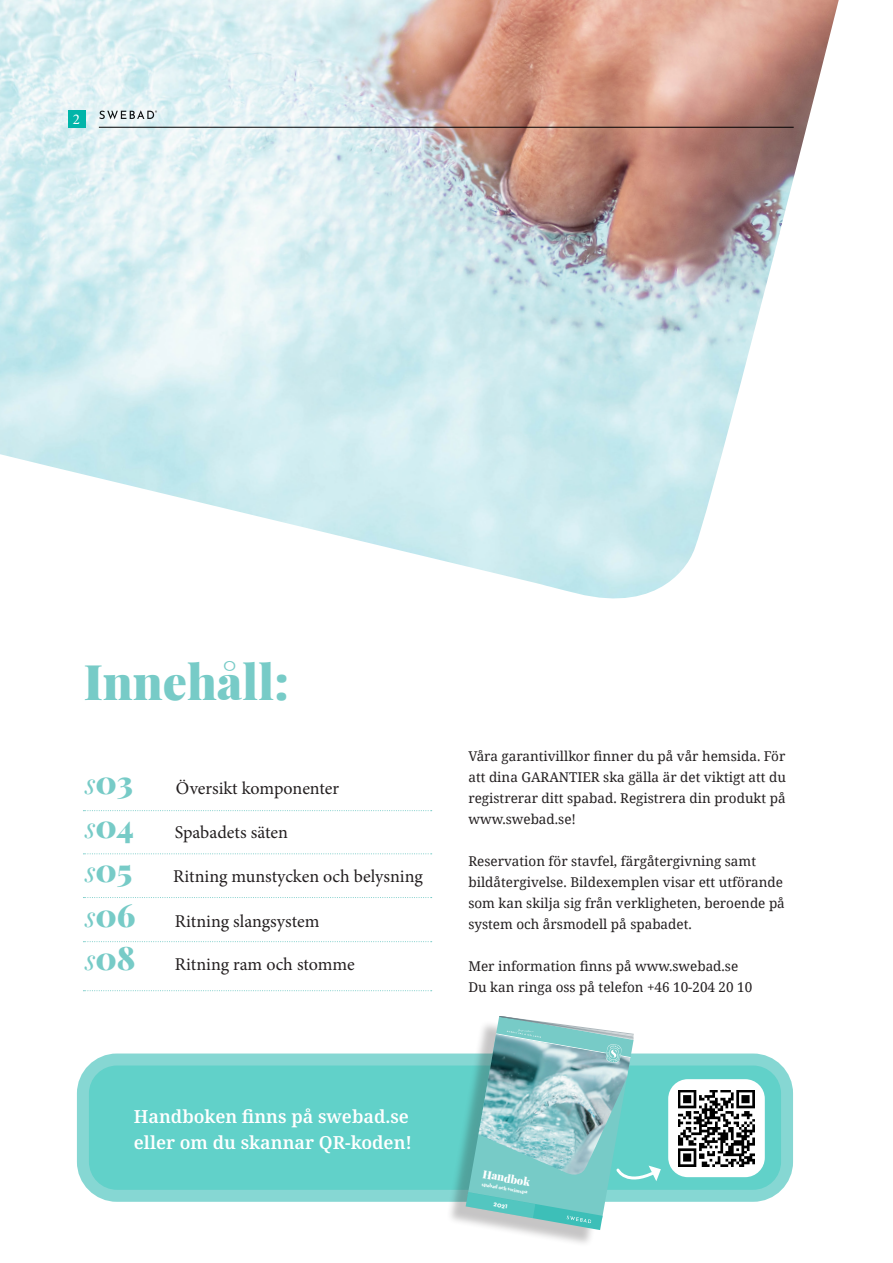
<style>
.page{position:relative;width:893px;height:1263px;background:#fff}
.page>*{position:absolute;margin:0;border:0;box-sizing:border-box;transform-origin:0 0}
.t1{font:48px "Playfair Display";color:#77cbc7}
.t2{font:31.65px "Playfair Display";color:#77cbc7}
.t3{font:18px "Minion Pro";color:#231f20}
.t4{font:600 18px "Noto Serif";color:#fff}
.t5{font:15px "Minion Pro";color:#fff}
.t6{font:13.5px/21px "Noto Serif";color:#231f20;text-align:justify}
.t7{font:10.95px "Playfair Display";color:#fff}
.t8{font:700 7.35px "Neutra Text";color:#fff}
.t9{font:4.8px "Playfair Display";color:#fff}
.s1{font-style:italic;font-size:27.45px}
</style>
<div class="page">
<img style="left:0;top:0;width:839px;height:599px">
<hr style="left:99px;top:127px;width:695px;height:1px;background:#000001">
<div style="left:68px;top:111px;width:17px;height:17px;background:#00b5a9"></div>
<svg style="left:99px;top:110px;width:58px;height:9px"></svg>
<div style="left:83px;top:1059px;width:704px;height:137px;background:#61d1c9;border-radius:34px"></div>
<div style="left:77px;top:1053px;width:716px;height:149px;border:12px solid #3dbfb8;border-radius:34px"></div>
<svg style="left:83px;top:810px;width:349px;height:1px"></svg>
<svg style="left:83px;top:990px;width:349px;height:1px"></svg>
<svg style="left:83px;top:853px;width:349px;height:1px"></svg>
<svg style="left:83px;top:897px;width:349px;height:1px"></svg>
<svg style="left:83px;top:941px;width:349px;height:1px"></svg>
<div style="left:668px;top:1079px;width:97px;height:98px;background:#fff;border-radius:20px"></div>
<img style="left:678px;top:1090px;width:77px;height:76px">
<div style="left:446px;top:1021px;width:181px;height:226px;background:#231f20;opacity:.26"></div>
<svg style="left:466px;top:1016px;width:195px;height:214px"></svg>
<p class="t5" style="left:73px;top:110px;width:9px">2</p>
<p class="t1" style="left:84px;top:645px;width:207px">Innehåll:</p>
<p class="t2" style="left:85px;top:757px;width:50px"><span class="s1">s</span>03</p>
<p class="t3" style="left:176px;top:776px;width:165px">Översikt komponenter</p>
<p class="t2" style="left:85px;top:801px;width:50px"><span class="s1">s</span>04</p>
<p class="t3" style="left:175px;top:820px;width:115px">Spabadets säten</p>
<p class="t2" style="left:85px;top:846px;width:49px"><span class="s1">s</span>05</p>
<p class="t3" style="left:173px;top:865px;width:251px">Ritning munstycken och belysning</p>
<p class="t2" style="left:85px;top:890px;width:52px"><span class="s1">s</span>06</p>
<p class="t3" style="left:175px;top:909px;width:146px">Ritning slangsystem</p>
<p class="t2" style="left:85px;top:933px;width:52px"><span class="s1">s</span>08</p>
<p class="t3" style="left:175px;top:952px;width:182px">Ritning ram och stomme</p>
<p class="t4" style="left:134px;top:1104px;width:277px">Handboken finns på swebad.se</p>
<p class="t4" style="left:134px;top:1129px;width:280px">eller om du skannar QR-koden!</p>
<p class="t6" style="left:468px;top:745px;width:319px">Våra garantivillkor finner du på vår hemsida. För att dina GARANTIER ska gälla är det viktigt att du registrerar ditt spabad. Registrera din produkt på</p>
<p class="t6" style="left:468px;top:808px;width:109px">www.swebad.se!</p>
<p class="t6" style="left:468px;top:850px;width:289px">Reservation för stavfel, färgåtergivning samt</p>
<p class="t6" style="left:468px;top:871px;width:318px;text-align:left">bildåtergivelse. Bildexemplen visar ett utförande som kan skilja sig från verkligheten, beroende på system och årsmodell på spabadet.</p>
<p class="t6" style="left:468px;top:955px;width:271px">Mer information finns på www.swebad.se</p>
<p class="t6" style="left:468px;top:976px;width:285px">Du kan ringa oss på telefon +46 10-204 20 10</p>
<p class="t7" style="left:484px;top:1165px;width:50px;rotate:10deg">Handbok</p>
<p class="t9" style="left:482px;top:1180px;width:48px;rotate:10deg">spabad och swimspa</p>
<p class="t8" style="left:494px;top:1199px;width:16px;rotate:10deg">2021</p>
</div>
